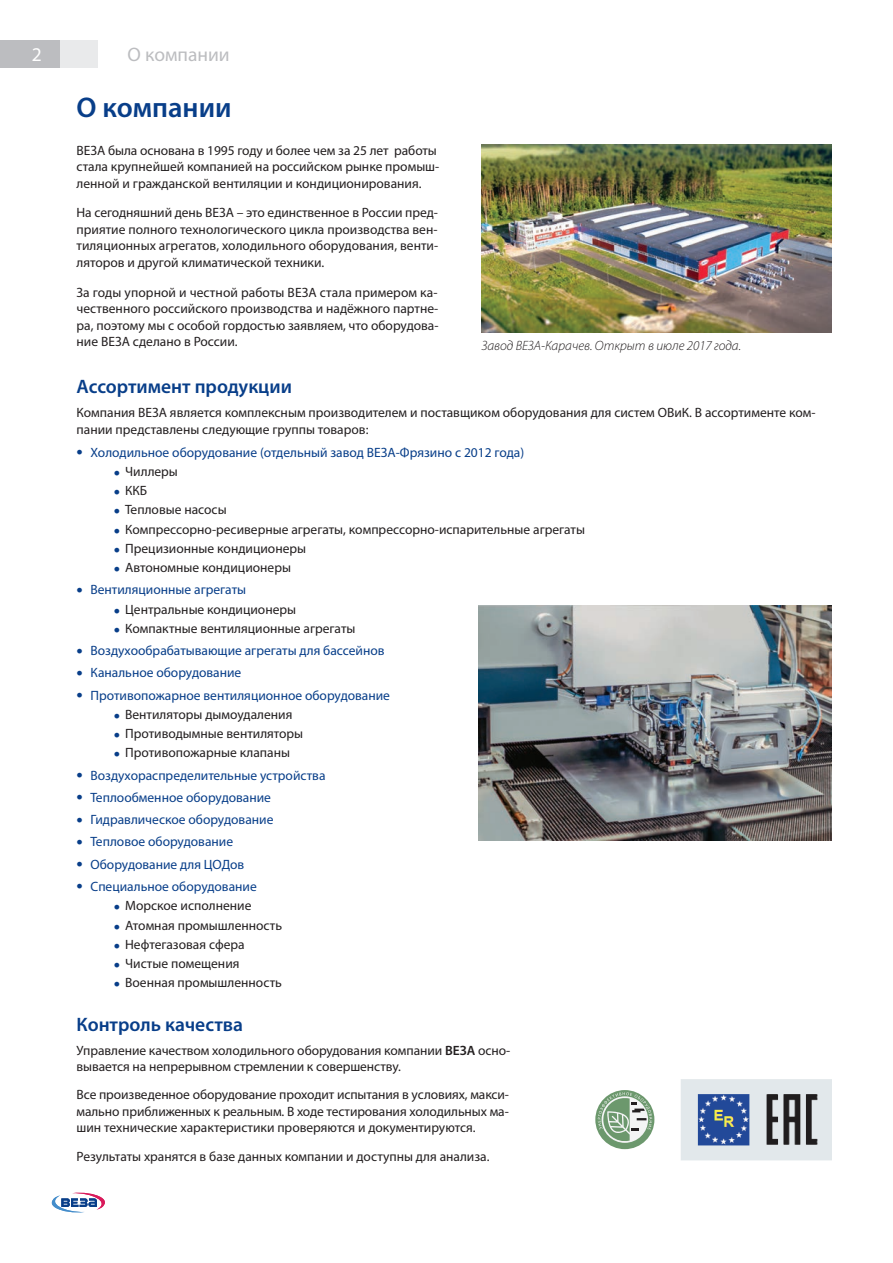
<style>
.page{position:relative;width:893px;height:1263px;background:#fff}
.page>*{position:absolute;margin:0;border:0;box-sizing:border-box;transform-origin:0 0}
.t1{font:600 28.5px "Myriad Pro";color:#083e89}
.t2{font:600 19.5px "Myriad Pro";color:#083e89}
.t3{font:19.5px "Myriad Pro";color:#bcbdc0}
.t4{font:19.5px "Myriad Pro";color:#fff}
.t5{font:13.5px/16.5px "Myriad Pro";color:#231f20}
.t6{font:13.5px "Myriad Pro";color:#083e89}
.t7{font:italic 300 13.5px "Myriad Pro";color:#231f20}
.s1{font-size:22.5px}
.s2{font-size:22.5px;color:#083e89}
.s3{font-weight:600}
</style>
<div class="page">
<div style="left:0;top:40px;width:98px;height:28px;background:#e9eaeb"></div>
<div style="left:0;top:40px;width:60px;height:28px;background:#bcbdc0"></div>
<img style="left:482px;top:145px;width:349px;height:188px">
<svg style="left:51px;top:1192px;width:54px;height:21px"></svg>
<img style="left:681px;top:1079px;width:150px;height:82px">
<img style="left:479px;top:605px;width:352px;height:235px">
<div style="left:595px;top:1090px;width:59px;height:59px;background:#6c986d;border-radius:50%"></div>
<svg style="left:598px;top:1092px;width:54px;height:51px"></svg>
<h2 class="t4" style="left:32px;top:42px;width:12px">2</h2>
<h2 class="t3" style="left:128px;top:42px;width:104px">О компании</h2>
<h1 class="t1" style="left:77px;top:89px;width:157px">О компании</h1>
<p class="t5" style="left:77px;top:142px;width:364px">ВЕЗА была основана в 1995 году и более чем за 25 лет работы стала крупнейшей компанией на российском рынке промыш&shy;ленной и гражданской вентиляции и кондиционирования.</p>
<p class="t5" style="left:77px;top:204px;width:363px;text-align:justify">На сегодняшний день ВЕЗА – это единственное в России пред&shy;приятие полного технологического цикла производства вен&shy;тиляционных агрегатов, холодильного оборудования, венти&shy;ляторов и другой климатической техники.</p>
<p class="t5" style="left:77px;top:284px;width:364px;text-align:justify">За годы упорной и честной работы ВЕЗА стала примером ка&shy;чественного российского производства и надёжного партне&shy;ра, поэтому мы с особой гордостью заявляем, что оборудова&shy;ние ВЕЗА сделано в России.</p>
<p class="t7" style="left:482px;top:339px;width:261px">Завод ВЕЗА-Карачев. Открыт в июле 2017 года.</p>
<h2 class="t2" style="left:77px;top:374px;width:217px">Ассортимент продукции</h2>
<p class="t5" style="left:77px;top:404px;width:740px">Компания ВЕЗА является комплексным производителем и поставщиком оборудования для систем ОВиК. В ассортименте ком&shy;пании представлены следующие группы товаров:</p>
<p class="t6" style="left:77px;top:444px;width:449px"><span class="s1">•</span> Холодильное оборудование (отдельный завод ВЕЗА-Фрязино с 2012 года)</p>
<p class="t5" style="left:114px;top:463px;width:66px"><span class="s2">•</span> Чиллеры</p>
<p class="t5" style="left:114px;top:482px;width:35px"><span class="s2">•</span> ККБ</p>
<p class="t5" style="left:114px;top:501px;width:114px"><span class="s2">•</span> Тепловые насосы</p>
<p class="t5" style="left:114px;top:521px;width:473px"><span class="s2">•</span> Компрессорно-ресиверные агрегаты, компрессорно-испарительные агрегаты</p>
<p class="t5" style="left:114px;top:540px;width:194px"><span class="s2">•</span> Прецизионные кондиционеры</p>
<p class="t5" style="left:114px;top:559px;width:179px"><span class="s2">•</span> Автономные кондиционеры</p>
<p class="t6" style="left:77px;top:581px;width:171px"><span class="s1">•</span> Вентиляционные агрегаты</p>
<p class="t5" style="left:114px;top:601px;width:184px"><span class="s2">•</span> Центральные кондиционеры</p>
<p class="t5" style="left:114px;top:620px;width:243px"><span class="s2">•</span> Компактные вентиляционные агрегаты</p>
<p class="t6" style="left:77px;top:642px;width:310px"><span class="s1">•</span> Воздухообрабатывающие агрегаты для бассейнов</p>
<p class="t6" style="left:77px;top:665px;width:166px"><span class="s1">•</span> Канальное оборудование</p>
<p class="t6" style="left:77px;top:687px;width:315px"><span class="s1">•</span> Противопожарное вентиляционное оборудование</p>
<p class="t5" style="left:114px;top:706px;width:180px"><span class="s2">•</span> Вентиляторы дымоудаления</p>
<p class="t5" style="left:114px;top:725px;width:191px"><span class="s2">•</span> Противодымные вентиляторы</p>
<p class="t5" style="left:114px;top:744px;width:178px"><span class="s2">•</span> Противопожарные клапаны</p>
<p class="t6" style="left:77px;top:767px;width:250px"><span class="s1">•</span> Воздухораспределительные устройства</p>
<p class="t6" style="left:77px;top:789px;width:196px"><span class="s1">•</span> Теплообменное оборудование</p>
<p class="t6" style="left:77px;top:811px;width:198px"><span class="s1">•</span> Гидравлическое оборудование</p>
<p class="t6" style="left:77px;top:834px;width:158px"><span class="s1">•</span> Тепловое оборудование</p>
<p class="t6" style="left:77px;top:856px;width:169px"><span class="s1">•</span> Оборудование для ЦОДов</p>
<p class="t6" style="left:77px;top:878px;width:182px"><span class="s1">•</span> Специальное оборудование</p>
<p class="t5" style="left:114px;top:897px;width:139px"><span class="s2">•</span> Морское исполнение</p>
<p class="t5" style="left:114px;top:916px;width:170px"><span class="s2">•</span> Атомная промышленность</p>
<p class="t5" style="left:114px;top:936px;width:132px"><span class="s2">•</span> Нефтегазовая сфера</p>
<p class="t5" style="left:114px;top:955px;width:127px"><span class="s2">•</span> Чистые помещения</p>
<p class="t5" style="left:114px;top:974px;width:170px"><span class="s2">•</span> Военная промышленность</p>
<h2 class="t2" style="left:77px;top:1012px;width:168px">Контроль качества</h2>
<p class="t5" style="left:77px;top:1041px;width:435px">Управление качеством холодильного оборудования компании <span class="s3">ВЕЗА</span> осно&shy;вывается на непрерывном стремлении к совершенству.</p>
<p class="t5" style="left:77px;top:1086px;width:434px;text-align:justify">Все произведенное оборудование проходит испытания в условиях, макси&shy;мально приближенных к реальным. В ходе тестирования холодильных ма&shy;шин технические характеристики проверяются и документируются.</p>
<p class="t5" style="left:77px;top:1147px;width:415px">Результаты хранятся в базе данных компании и доступны для анализа.</p>
</div>
